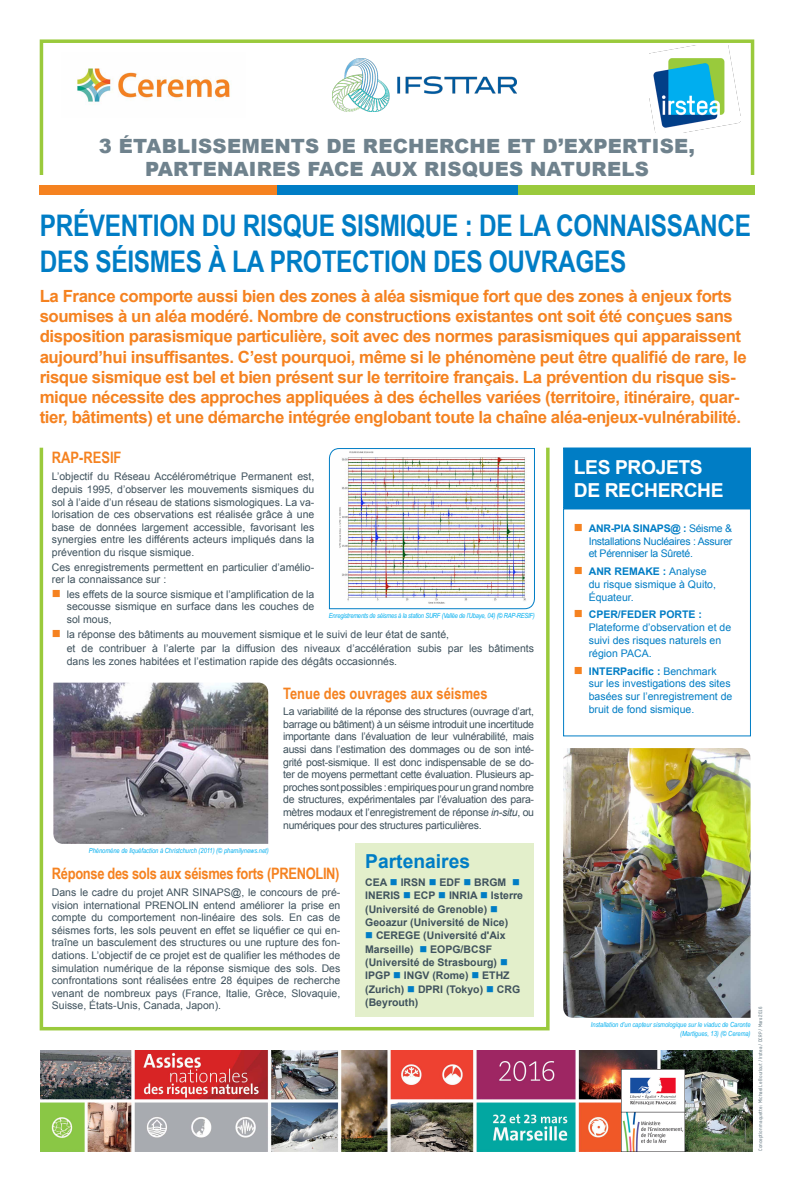
<style>
.page{position:relative;width:794px;height:1191px;background:#fff}
.page>*{position:absolute;margin:0;border:0;box-sizing:border-box;transform-origin:0 0}
.t1{font:700 29.75px "Arial Narrow";letter-spacing:-.01em;color:#007dc5}
.t2{font:900 19.6px/23.5px "Arial";letter-spacing:.01em;color:#6f828d;text-align:center}
.t3{font:700 19.25px "Arial";letter-spacing:-.02em;color:#fff}
.t4{font:700 19.25px "Arial";color:#007dc5}
.t5{font:700 16.8px/20.2px "Arial";letter-spacing:-.025em;color:#f58220}
.t6{font:700 15.75px "Arial Narrow";letter-spacing:-.02em;color:#f58220}
.t7{font:700 15.75px "Arial Narrow";color:#f58220}
.t8{font:10.5px/12.6px "Arial";color:#3f525d;text-align:justify}
.t9{font:10.5px/12.8px "Arial";color:#007dc5}
.t10{font:700 10.5px/13.3px "Arial";color:#3f525d}
.t11{font:700 10.5px "Arial";color:#007dc5}
.t12{font:italic 7px/8.4px "Arial Narrow";color:#00aeef;text-align:right}
.t13{font:italic 7px "Arial Narrow";letter-spacing:-.025em;color:#00aeef}
.t14{font:500 4.9px "TSTAR";color:#5f737d}
.s1{font-style:italic}
.s2{color:#007dc5}
.s3{font-weight:700}
</style>
<div class="page">
<div style="left:40px;top:39px;width:714px;height:143px;border:4px solid #9aca3c"></div>
<img style="left:649px;top:45px;width:92px;height:87px">
<img style="left:77px;top:68px;width:153px;height:37px">
<img style="left:332px;top:59px;width:184px;height:52px">
<div style="left:16px;top:175px;width:756px;height:15px;background:#fff"></div>
<img style="left:40px;top:1050px;width:712px;height:101px">
<div style="left:39px;top:185px;width:238px;height:9px;background:#f58220"></div>
<div style="left:516px;top:185px;width:238px;height:9px;background:#9aca3c"></div>
<div style="left:277px;top:185px;width:240px;height:9px;background:#007dc5"></div>
<div style="left:40px;top:443px;width:509px;height:587px;border:4px solid #9aca3c"></div>
<div style="left:7px;top:430px;width:547px;height:18px;background:#fff"></div>
<img style="left:329px;top:448px;width:206px;height:161px">
<img style="left:563px;top:748px;width:187px;height:269px">
<div style="left:563px;top:508px;width:188px;height:228px;border:1px solid #007dc5"></div>
<div style="left:563px;top:448px;width:187px;height:60px;background:#007dc5"></div>
<div style="left:563px;top:447px;width:188px;height:61px;border:1px solid #007dc5"></div>
<div style="left:355px;top:844px;width:179px;height:173px;background:#e3efcb"></div>
<img style="left:53px;top:682px;width:215px;height:162px">
<img style="left:621px;top:1069px;width:64px;height:82px">
<h2 class="t2" style="left:99px;top:133px;width:597px">3 ÉTABLISSEMENTS DE RECHERCHE ET D’EXPERTISE,<br>PARTENAIRES FACE AUX RISQUES NATURELS</h2>
<h1 class="t1" style="left:40px;top:203px;width:81px">PRÉVENTION</h1>
<h1 class="t1" style="left:202px;top:203px;width:389px">DU RISQUE SISMIQUE : DE LA CONNAISSAN</h1>
<h1 class="t1" style="left:717px;top:203px;width:32px">CE</h1>
<h1 class="t1" style="left:40px;top:239px;width:247px">DES SÉISMES À LA PROTE</h1>
<h1 class="t1" style="left:352px;top:239px;width:33px">CTION</h1>
<h1 class="t1" style="left:433px;top:239px;width:195px">DES OUVRAGES</h1>
<p class="t5" style="left:40px;top:287px;width:708px">La France comporte aussi bien des zones à aléa sismique fort que des zones à enjeux forts soumises à un aléa modéré. Nombre de constructions existantes ont soit été conçues sans disposition parasismique particulière, soit avec des normes parasismiques qui apparaissent aujourd’hui insuffisantes. C’est pourquoi, même si le phénomène peut être qualifié de rare, le risque sismique est bel et bien présent sur le territoire français. La prévention du risque sis&shy;mique nécessite des approches appliquées à des échelles variées (territoire, itinéraire, quar&shy;tier, bâtiments) et une démarche intégrée englobant toute la chaîne aléa-enjeux-vulnérabilité.</p>
<h3 class="t7" style="left:52px;top:445px;width:71px">RAP-RESIF</h3>
<p class="t8" style="left:52px;top:470px;width:264px">L’objectif du Réseau Accélérométrique Permanent est, depuis 1995, d’observer les mouvements sismiques du sol à l’aide d’un réseau de stations sismologiques. La va&shy;lorisation de ces observations est réalisée grâce à une base de données largement accessible, favorisant les synergies entre les différents acteurs impliqués dans la prévention du risque sismique.</p>
<p class="t8" style="left:52px;top:561px;width:264px">Ces enregistrements permettent en particulier d’amélio&shy;rer la connaissance sur :</p>
<p class="t8" style="left:67px;top:588px;width:249px">les effets de la source sismique et l’amplification de la secousse sismique en surface dans les couches de sol mous,</p>
<p class="t8" style="left:67px;top:627px;width:469px;line-height:14.6px">la réponse des bâtiments au mouvement sismique et le suivi de leur état de santé,<br>et de contribuer à l’alerte par la diffusion des niveaux d’accélération subis par les bâtiments</p>
<p class="t8" style="left:67px;top:655px;width:332px">dans les zones habitées et l’estimation rapide des dégâts occasionnés.</p>
<h3 class="t7" style="left:283px;top:681px;width:206px">TENUE DES OUVRAGES AUX SÉISMES</h3>
<p class="t8" style="left:283px;top:705px;width:252px">La variabilité de la réponse des structures (ouvrage d’art, barrage ou bâtiment) à un séisme introduit une incertitude importante dans l’évaluation de leur vulnérabilité, mais aussi dans l’estimation des dommages ou de son inté&shy;grité post-sismique. Il est donc indispensable de se do&shy;ter de moyens permettant cette évaluation. Plusieurs ap&shy;proches sont possibles : empiriques pour un grand nombre de structures, expérimentales par l’évaluation des para&shy;mètres modaux et l’enregistrement de réponse <span class="s1">in-situ</span>, ou numériques pour des structures particulières.</p>
<h3 class="t6" style="left:52px;top:862px;width:289px">RÉPONSE DES SOLS AUX SÉISMES FORTS (PRENOLIN)</h3>
<p class="t8" style="left:52px;top:886px;width:290px">Dans le cadre du projet ANR SINAPS@, le concours de pré&shy;vision international PRENOLIN entend améliorer la prise en compte du comportement non-linéaire des sols. En cas de séismes forts, les sols peuvent en effet se liquéfier ce qui en&shy;traîne un basculement des structures ou une rupture des fon&shy;dations. L’objectif de ce projet est de qualifier les méthodes de simulation numérique de la réponse sismique des sols. Des confrontations sont réalisées entre 28 équipes de recherche venant de nombreux pays (France, Italie, Grèce, Slovaquie, Suisse, États-Unis, Canada, Japon).</p>
<p class="t13" style="left:329px;top:610px;width:207px">Enregistrements de séismes à la station SURF (Vallée de l’Ubaye, 04) (© RAP-RESIF)</p>
<p class="t12" style="left:89px;top:846px;width:181px">Phénomène de liquéfaction à Christchurch (2011) (© phamilynews.net)</p>
<h3 class="t4" style="left:365px;top:848px;width:106px">Partenaires</h3>
<p class="t10" style="left:365px;top:876px;width:159px">CEA <span class="s2">■</span> IRSN <span class="s2">■</span> EDF <span class="s2">■</span> BRGM <span class="s2">■<br></span>INERIS <span class="s2">■</span> ECP <span class="s2">■</span> INRIA <span class="s2">■</span> Isterre (Université de Grenoble) <span class="s2">■<br></span>Geoazur (Université de Nice)</p>
<p class="t10" style="left:365px;top:929px;width:156px"><span class="s2">■</span> CEREGE (Université d'Aix<br>Marseille) <span class="s2">■</span> EOPG/BCSF (Université de Strasbourg) <span class="s2">■<br></span>IPGP <span class="s2">■</span> INGV (Rome) <span class="s2">■</span> ETHZ (Zurich) <span class="s2">■</span> DPRI (Tokyo) <span class="s2">■</span> CRG (Beyrouth)</p>
<h3 class="t3" style="left:574px;top:454px;width:56px">Les pro</h3>
<h3 class="t3" style="left:655px;top:454px;width:48px">jets</h3>
<h3 class="t3" style="left:574px;top:477px;width:45px">de rec</h3>
<h3 class="t3" style="left:644px;top:477px;width:28px">herc</h3>
<h3 class="t3" style="left:697px;top:477px;width:25px">he</h3>
<p class="t9" style="left:589px;top:522px;width:145px;text-align:justify"><span class="s3">ANR-PIA SINAPS@ :</span> Séisme &amp; Installations Nucléaires : Assurer et Pérenniser la Sûreté.</p>
<p class="t9" style="left:589px;top:565px;width:129px"><span class="s3">ANR REMAKE :</span> Analyse du risque sismique à Quito,<br>Équateur.</p>
<p class="t11" style="left:589px;top:608px;width:115px">CPER/FEDER PORTE :</p>
<p class="t9" style="left:589px;top:621px;width:144px">Plateforme d’observation et de suivi des risques naturels en région PACA.</p>
<p class="t9" style="left:589px;top:664px;width:145px"><span class="s3">INTERPacific :</span> benchmark sur les investigations des sites basées sur l’enregistrement de bruit de fond sismique.</p>
<p class="t14" style="left:757px;top:1151px;width:146px;rotate:-90deg">Conception maquette : Michael Le Bourlout / Irstea / DCRP / Mars 2016</p>
<p class="t12" style="left:591px;top:1020px;width:161px">Installation d’un capteur sismologique sur le viaduc de Caronte (Martigues, 13) (© Cerema)</p>
</div>
